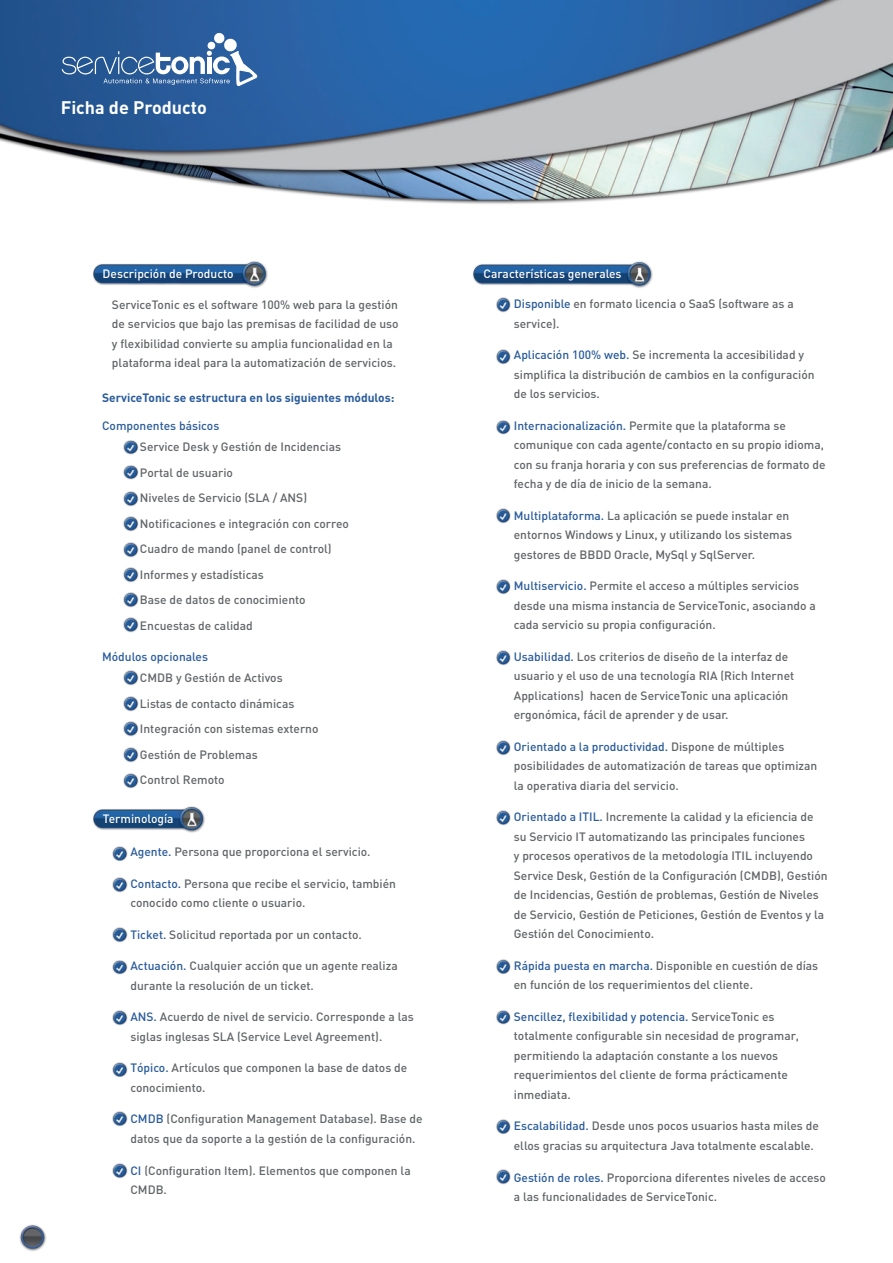
<style>
.page{position:relative;width:893px;height:1263px;background:#fff}
.page>*{position:absolute;margin:0;border:0;box-sizing:border-box;transform-origin:0 0}
.t1{font:700 18px "DIN";color:#fff}
.t2{font:500 12px/19.5px "DIN";color:#626568}
.t3{font:500 12px "DIN";color:#fff}
.t4{font:700 12px "DIN";color:#2a5b9b}
.t5{font:500 12px "DIN";color:#2a5b9b}
.s1{color:#2a5b9b}
</style>
<div class="page">
<img style="left:0;top:0;width:893px;height:204px">
<svg style="left:62px;top:32px;width:197px;height:55px;background:#4b75a9"></svg>
<img style="left:93px;top:806px;width:112px;height:27px">
<img style="left:473px;top:261px;width:180px;height:27px">
<img style="left:93px;top:261px;width:175px;height:27px">
<img style="left:123px;top:440px;width:16px;height:15px">
<img style="left:123px;top:465px;width:16px;height:15px">
<img style="left:123px;top:491px;width:16px;height:16px">
<img style="left:123px;top:516px;width:16px;height:16px">
<img style="left:123px;top:542px;width:16px;height:16px">
<img style="left:123px;top:567px;width:16px;height:16px">
<img style="left:123px;top:592px;width:16px;height:16px">
<img style="left:123px;top:670px;width:16px;height:16px">
<img style="left:123px;top:696px;width:16px;height:16px">
<img style="left:123px;top:721px;width:16px;height:16px">
<img style="left:112px;top:846px;width:16px;height:16px">
<img style="left:112px;top:877px;width:16px;height:16px">
<img style="left:112px;top:927px;width:16px;height:16px">
<img style="left:112px;top:960px;width:16px;height:15px">
<img style="left:112px;top:1010px;width:16px;height:16px">
<img style="left:112px;top:1062px;width:16px;height:16px">
<img style="left:112px;top:1111px;width:16px;height:16px">
<img style="left:112px;top:1163px;width:16px;height:16px">
<img style="left:496px;top:297px;width:15px;height:16px">
<img style="left:496px;top:349px;width:15px;height:16px">
<img style="left:496px;top:420px;width:15px;height:15px">
<img style="left:496px;top:508px;width:15px;height:16px">
<img style="left:496px;top:579px;width:15px;height:16px">
<img style="left:496px;top:650px;width:15px;height:16px">
<img style="left:496px;top:740px;width:15px;height:16px">
<img style="left:496px;top:810px;width:15px;height:16px">
<img style="left:496px;top:959px;width:15px;height:16px">
<img style="left:496px;top:1010px;width:15px;height:15px">
<img style="left:496px;top:1119px;width:15px;height:16px">
<img style="left:123px;top:617px;width:16px;height:16px">
<img style="left:123px;top:747px;width:16px;height:16px">
<img style="left:123px;top:773px;width:16px;height:16px">
<img style="left:496px;top:1169px;width:15px;height:16px">
<img style="left:19px;top:1224px;width:27px;height:27px">
<h1 class="t1" style="left:61px;top:95px;width:148px">Ficha de Producto</h1>
<p class="t3" style="left:103px;top:266px;width:133px">Descripción de Producto</p>
<p class="t2" style="left:112px;top:294px;width:288px">ServiceTonic es el software 100% web para la gestión de servicios que bajo las premisas de facilidad de uso y flexibilidad convierte su amplia funcionalidad en la plataforma ideal para la automatización de servicios.</p>
<p class="t4" style="left:102px;top:389px;width:294px">ServiceTonic se estructura en los siguientes módulos:</p>
<p class="t5" style="left:102px;top:418px;width:119px">Componentes básicos</p>
<p class="t2" style="left:140px;top:434px;width:210px;line-height:25.5px">Service Desk y Gestión de Incidencias<br>Portal de usuario<br>Niveles de Servicio (SLA / ANS)<br>Notificaciones e integración con correo<br>Cuadro de mando (panel de control)<br>Informes y estadísticas<br>Base de datos de conocimiento<br>Encuestas de calidad</p>
<p class="t5" style="left:102px;top:649px;width:108px">Módulos opcionales</p>
<p class="t2" style="left:140px;top:664px;width:180px;line-height:25.5px">CMDB y Gestión de Activos<br>Listas de contacto dinámicas<br>Integración con sistemas externo<br>Gestión de Problemas<br>Control Remoto</p>
<p class="t3" style="left:103px;top:811px;width:72px">Terminología</p>
<p class="t2" style="left:130px;top:842px;width:242px"><span class="s1">Agente.</span> Persona que proporciona el servicio.</p>
<p class="t2" style="left:130px;top:873px;width:267px"><span class="s1">Contacto.</span> Persona que recibe el servicio, también conocido como cliente o usuario.</p>
<p class="t2" style="left:130px;top:924px;width:233px"><span class="s1">Ticket.</span> Solicitud reportada por un contacto.</p>
<p class="t2" style="left:130px;top:956px;width:269px"><span class="s1">Actuación.</span> Cualquier acción que un agente realiza durante la resolución de un ticket.</p>
<p class="t2" style="left:130px;top:1007px;width:285px"><span class="s1">ANS.</span> Acuerdo de nivel de servicio. Corresponde a las siglas inglesas SLA (Service Level Agreement).</p>
<p class="t2" style="left:130px;top:1058px;width:278px"><span class="s1">Tópico.</span> Artículos que componen la base de datos de conocimiento.</p>
<p class="t2" style="left:130px;top:1109px;width:294px"><span class="s1">CMDB</span> (Configuration Management Database). Base de datos que da soporte a la gestión de la configuración.</p>
<p class="t2" style="left:130px;top:1160px;width:282px"><span class="s1">CI</span> (Configuration Item). Elementos que componen la<br>CMDB.</p>
<p class="t3" style="left:484px;top:266px;width:139px">Características generales</p>
<p class="t2" style="left:514px;top:294px;width:281px"><span class="s1">Disponible</span> en formato licencia o SaaS (software as a service).</p>
<p class="t2" style="left:514px;top:345px;width:302px"><span class="s1">Aplicación 100% web.</span> Se incrementa la accesibilidad y simplifica la distribución de cambios en la configuración de los servicios.</p>
<p class="t2" style="left:514px;top:415px;width:313px"><span class="s1">Internacionalización.</span> Permite que la plataforma se comunique con cada agente/contacto en su propio idioma, con su franja horaria y con sus preferencias de formato de fecha y de día de inicio de la semana.</p>
<p class="t2" style="left:514px;top:505px;width:280px"><span class="s1">Multiplataforma.</span> La aplicación se puede instalar en entornos Windows y Linux, y utilizando los sistemas gestores de BBDD Oracle, MySql y SqlServer.</p>
<p class="t2" style="left:514px;top:576px;width:303px"><span class="s1">Multiservicio.</span> Permite el acceso a múltiples servicios desde una misma instancia de ServiceTonic, asociando a cada servicio su propia configuración.</p>
<p class="t2" style="left:514px;top:646px;width:282px"><span class="s1">Usabilidad.</span> Los criterios de diseño de la interfaz de usuario y el uso de una tecnología RIA (Rich Internet Applications) hacen de ServiceTonic una aplicación ergonómica, fácil de aprender y de usar.</p>
<p class="t2" style="left:514px;top:736px;width:305px"><span class="s1">Orientado a la productividad.</span> Dispone de múltiples posibilidades de automatización de tareas que optimizan la operativa diaria del servicio.</p>
<p class="t2" style="left:514px;top:807px;width:315px"><span class="s1">Orientado a ITIL.</span> Incremente la calidad y la eficiencia de su Servicio IT automatizando las principales funciones<br>y procesos operativos de la metodología ITIL incluyendo Service Desk, Gestión de la Configuración (CMDB), Gestión de Incidencias, Gestión de problemas, Gestión de Niveles de Servicio, Gestión de Peticiones, Gestión de Eventos y la Gestión del Conocimiento.</p>
<p class="t2" style="left:514px;top:955px;width:306px"><span class="s1">Rápida puesta en marcha.</span> Disponible en cuestión de días en función de los requerimientos del cliente.</p>
<p class="t2" style="left:514px;top:1006px;width:287px"><span class="s1">Sencillez, flexibilidad y potencia.</span> ServiceTonic es totalmente configurable sin necesidad de programar, permitiendo la adaptación constante a los nuevos requerimientos del cliente de forma prácticamente inmediata.</p>
<p class="t2" style="left:514px;top:1116px;width:306px"><span class="s1">Escalabilidad.</span> Desde unos pocos usuarios hasta miles de ellos gracias su arquitectura Java totalmente escalable.</p>
<p class="t2" style="left:514px;top:1167px;width:314px"><span class="s1">Gestión de roles.</span> Proporciona diferentes niveles de acceso a las funcionalidades de ServiceTonic.</p>
</div>
